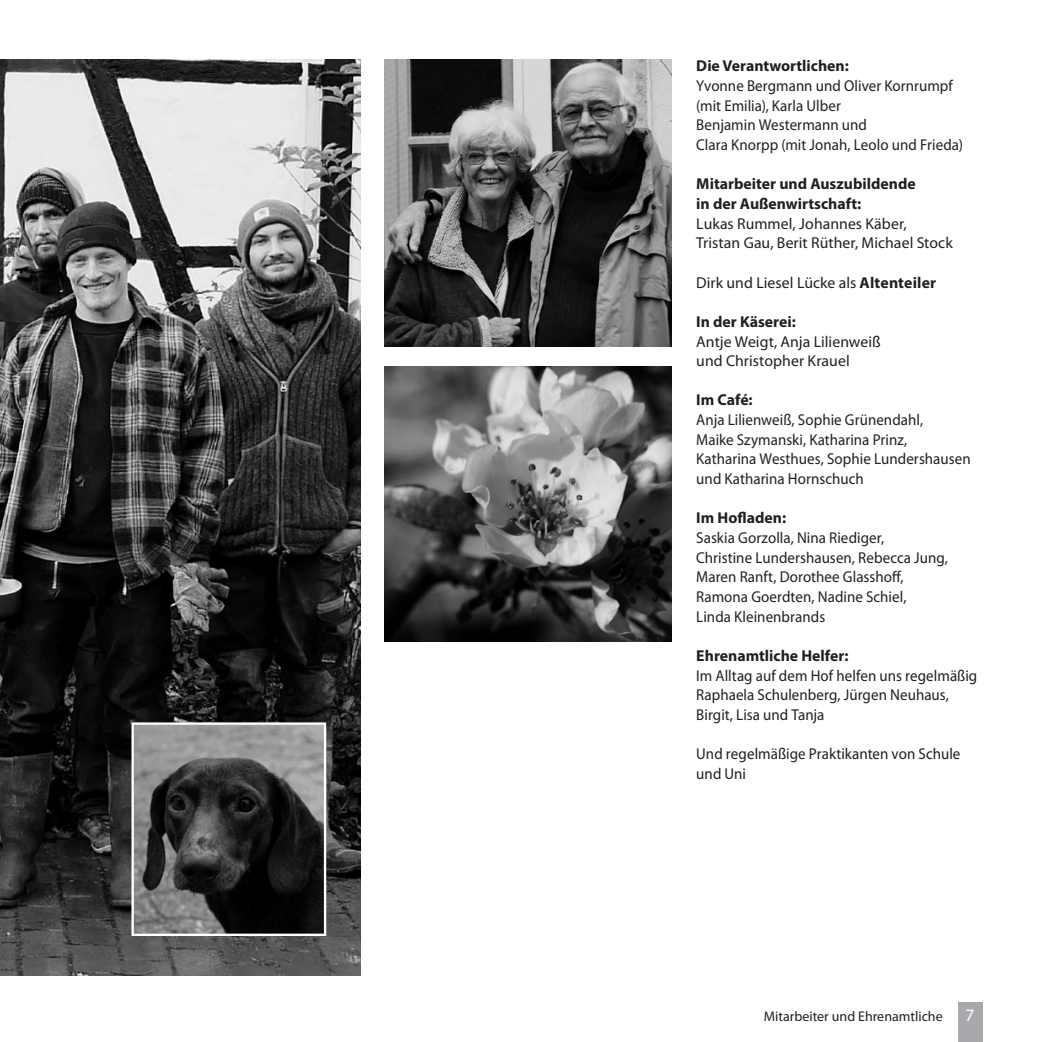
<style>
.page{position:relative;width:1042px;height:1042px;background:#fff}
.page>*{position:absolute;margin:0;border:0;box-sizing:border-box;transform-origin:0 0}
.t1{font:17.5px "Myriad Pro";color:#fff}
.t2{font:15.75px/19.6px "Myriad Pro";letter-spacing:.005em;color:#231f20;scale:.95 1}
.t3{font:15.75px/19.6px "Myriad Pro";letter-spacing:.005em;color:#231f20}
.t4{font:700 15.75px/19.6px "Myriad Pro";color:#231f20}
.t5{font:14px "Myriad Pro";color:#231f20}
.s1{font-weight:700}
</style>
<div class="page">
<img style="left:0;top:60px;width:360px;height:915px">
<img style="left:385px;top:60px;width:286px;height:286px">
<img style="left:134px;top:725px;width:189px;height:208px">
<div style="left:131px;top:722px;width:195px;height:214px;border:2px solid #fff"></div>
<img style="left:385px;top:366px;width:286px;height:275px">
<div style="left:957px;top:1002px;width:25px;height:40px;background:#a8a9ad"></div>
<p class="t4" style="left:696px;top:56px;width:154px">Die Verantwortlichen:</p>
<p class="t2" style="left:696px;top:76px;width:282px">Yvonne Bergmann und Oliver Kornrumpf (mit Emilia), Karla Ulber<br>Benjamin Westermann und<br>Clara Knorpp (mit Jonah, Leolo und Frieda)</p>
<p class="t4" style="left:696px;top:174px;width:221px">Mitarbeiter und Auszubildende in der Außenwirtschaft:</p>
<p class="t3" style="left:696px;top:214px;width:258px">Lukas Rummel, Johannes Käber,<br>Tristan Gau, Berit Rüther, Michael Stock</p>
<p class="t3" style="left:696px;top:273px;width:241px">Dirk und Liesel Lücke als <span class="s1">Altenteiler</span></p>
<p class="t4" style="left:696px;top:311px;width:101px">In der Käserei:</p>
<p class="t3" style="left:696px;top:332px;width:186px">Antje Weigt, Anja Lilienweiß und Christopher Krauel</p>
<p class="t4" style="left:696px;top:390px;width:58px">Im Café:</p>
<p class="t2" style="left:696px;top:410px;width:290px">Anja Lilienweiß, Sophie Grünendahl,<br>Maike Szymanski, Katharina Prinz, Katharina Westhues, Sophie Lundershausen und Katharina Hornschuch</p>
<p class="t4" style="left:696px;top:508px;width:91px">Im Hofladen:</p>
<p class="t2" style="left:696px;top:528px;width:266px">Saskia Gorzolla, Nina Riediger,<br>Christine Lundershausen, Rebecca Jung,<br>Maren Ranft, Dorothee Glasshoff,<br>Ramona Goerdten, Nadine Schiel,<br>Linda Kleinenbrands</p>
<p class="t4" style="left:696px;top:645px;width:154px">Ehrenamtliche Helfer:</p>
<p class="t2" style="left:696px;top:666px;width:297px">Im Alltag auf dem Hof helfen uns regelmäßig<br>Raphaela Schulenberg, Jürgen Neuhaus,<br>Birgit, Lisa und Tanja</p>
<p class="t2" style="left:696px;top:744px;width:279px">Und regelmäßige Praktikanten von Schule und Uni</p>
<p class="t5" style="left:764px;top:1009px;width:180px">Mitarbeiter und Ehrenamtliche</p>
<p class="t1" style="left:965px;top:1006px;width:10px">7</p>
</div>
